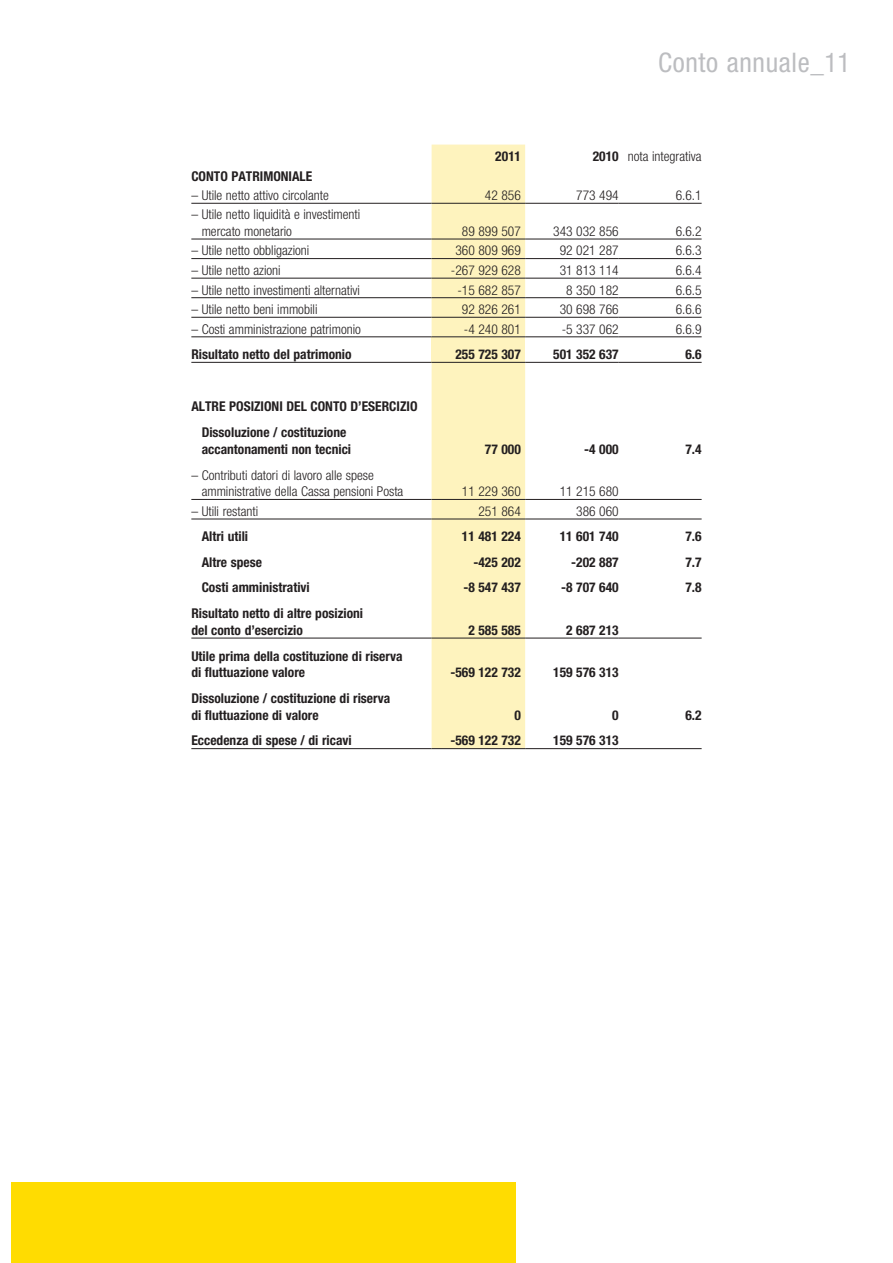
<style>
.page{position:relative;width:893px;height:1263px;background:#fff}
.page>*{position:absolute;margin:0;border:0;box-sizing:border-box;transform-origin:0 0}
.t1{font:condensed 27px "Helvetica Neue";letter-spacing:.025em;color:#bcbdc0}
.t2{font:700 condensed 13.5px/16.5px "Helvetica Neue";color:#231f20}
.t3{font:300 condensed 13.5px/16.5px "Helvetica Neue";color:#231f20}
.s1{font-weight:700}
</style>
<div class="page">
<div style="left:432px;top:145px;width:93px;height:603px;background:#fef3be"></div>
<div style="left:432px;top:337px;width:93px;height:25px;background:#fef3be"></div>
<hr style="left:191px;top:203px;width:241px;height:1px;background:#231f20">
<hr style="left:432px;top:203px;width:93px;height:1px;background:#231f20">
<hr style="left:525px;top:203px;width:94px;height:1px;background:#231f20">
<hr style="left:619px;top:203px;width:83px;height:1px;background:#231f20">
<hr style="left:191px;top:239px;width:241px;height:1px;background:#231f20">
<hr style="left:432px;top:239px;width:93px;height:1px;background:#231f20">
<hr style="left:525px;top:239px;width:94px;height:1px;background:#231f20">
<hr style="left:619px;top:239px;width:83px;height:1px;background:#231f20">
<hr style="left:191px;top:258px;width:241px;height:1px;background:#231f20">
<hr style="left:432px;top:258px;width:93px;height:1px;background:#231f20">
<hr style="left:525px;top:258px;width:94px;height:1px;background:#231f20">
<hr style="left:619px;top:258px;width:83px;height:1px;background:#231f20">
<hr style="left:191px;top:278px;width:241px;height:1px;background:#231f20">
<hr style="left:432px;top:278px;width:93px;height:1px;background:#231f20">
<hr style="left:525px;top:278px;width:94px;height:1px;background:#231f20">
<hr style="left:619px;top:278px;width:83px;height:1px;background:#231f20">
<hr style="left:191px;top:297px;width:241px;height:1px;background:#231f20">
<hr style="left:432px;top:297px;width:93px;height:1px;background:#231f20">
<hr style="left:525px;top:297px;width:94px;height:1px;background:#231f20">
<hr style="left:619px;top:297px;width:83px;height:1px;background:#231f20">
<hr style="left:191px;top:317px;width:241px;height:1px;background:#231f20">
<hr style="left:432px;top:317px;width:93px;height:1px;background:#231f20">
<hr style="left:525px;top:317px;width:94px;height:1px;background:#231f20">
<hr style="left:619px;top:317px;width:83px;height:1px;background:#231f20">
<hr style="left:191px;top:337px;width:241px;height:1px;background:#231f20">
<hr style="left:191px;top:362px;width:241px;height:1px;background:#231f20">
<hr style="left:191px;top:519px;width:241px;height:1px;background:#231f20">
<hr style="left:432px;top:519px;width:93px;height:1px;background:#231f20">
<hr style="left:525px;top:519px;width:94px;height:1px;background:#231f20">
<hr style="left:619px;top:519px;width:83px;height:1px;background:#231f20">
<hr style="left:191px;top:748px;width:241px;height:1px;background:#231f20">
<hr style="left:525px;top:748px;width:94px;height:1px;background:#231f20">
<hr style="left:432px;top:748px;width:93px;height:1px;background:#231f20">
<hr style="left:619px;top:748px;width:83px;height:1px;background:#231f20">
<hr style="left:432px;top:337px;width:93px;height:1px;background:#231f20">
<hr style="left:525px;top:337px;width:94px;height:1px;background:#231f20">
<hr style="left:432px;top:362px;width:93px;height:1px;background:#231f20">
<hr style="left:525px;top:362px;width:94px;height:1px;background:#231f20">
<hr style="left:619px;top:337px;width:83px;height:1px;background:#231f20">
<hr style="left:619px;top:362px;width:83px;height:1px;background:#231f20">
<hr style="left:191px;top:499px;width:241px;height:1px;background:#231f20">
<hr style="left:432px;top:499px;width:93px;height:1px;background:#231f20">
<hr style="left:525px;top:499px;width:94px;height:1px;background:#231f20">
<hr style="left:619px;top:499px;width:83px;height:1px;background:#231f20">
<hr style="left:191px;top:638px;width:241px;height:1px;background:#231f20">
<hr style="left:432px;top:638px;width:93px;height:1px;background:#231f20">
<hr style="left:525px;top:638px;width:94px;height:1px;background:#231f20">
<hr style="left:619px;top:638px;width:83px;height:1px;background:#231f20">
<div style="left:11px;top:1182px;width:504px;height:81px;background:#ffdc01"></div>
<h1 class="t1" style="left:658px;top:47px;width:194px">Conto annuale_11</h1>
<p class="t2" style="left:495px;top:148px;width:27px">2011</p>
<p class="t3" style="left:593px;top:148px;width:110px"><span class="s1">2010</span> nota integrativa</p>
<p class="t2" style="left:191px;top:167px;width:69px">Conto patrimonia</p>
<p class="t2" style="left:300px;top:167px;width:13px">le</p>
<p class="t3" style="left:191px;top:187px;width:139px">– Utile netto attivo circolante</p>
<p class="t3" style="left:485px;top:187px;width:37px">42 856</p>
<p class="t3" style="left:576px;top:187px;width:44px">773 494</p>
<p class="t3" style="left:676px;top:187px;width:27px">6.6.1</p>
<p class="t3" style="left:202px;top:206px;width:160px;text-indent:-10px">– Utile netto liquidità e investimenti mercato monetario</p>
<p class="t3" style="left:462px;top:223px;width:60px">89 899 507</p>
<p class="t3" style="left:553px;top:223px;width:67px">343 032 856</p>
<p class="t3" style="left:676px;top:223px;width:27px">6.6.2</p>
<p class="t3" style="left:191px;top:242px;width:120px">– Utile netto obbligazioni</p>
<p class="t3" style="left:455px;top:242px;width:67px">360 809 969</p>
<p class="t3" style="left:560px;top:242px;width:60px">92 021 287</p>
<p class="t3" style="left:676px;top:242px;width:27px">6.6.3</p>
<p class="t3" style="left:191px;top:262px;width:91px">– Utile netto azioni</p>
<p class="t3" style="left:451px;top:262px;width:71px">-267 929 628</p>
<p class="t3" style="left:560px;top:262px;width:60px">31 813 114</p>
<p class="t3" style="left:676px;top:262px;width:27px">6.6.4</p>
<p class="t3" style="left:191px;top:281px;width:170px">– Utile netto investimenti alternativi</p>
<p class="t3" style="left:457px;top:281px;width:65px">-15 682 857</p>
<p class="t3" style="left:566px;top:281px;width:54px">8 350 182</p>
<p class="t3" style="left:676px;top:281px;width:27px">6.6.5</p>
<p class="t3" style="left:191px;top:301px;width:128px">– Utile netto beni immobili</p>
<p class="t3" style="left:462px;top:301px;width:60px">92 826 261</p>
<p class="t3" style="left:560px;top:301px;width:60px">30 698 766</p>
<p class="t3" style="left:676px;top:301px;width:27px">6.6.6</p>
<p class="t3" style="left:191px;top:320px;width:171px">– Costi amministrazione patrimonio</p>
<p class="t3" style="left:464px;top:320px;width:58px">-4 240 801</p>
<p class="t3" style="left:562px;top:320px;width:58px">-5 337 062</p>
<p class="t3" style="left:676px;top:320px;width:27px">6.6.9</p>
<p class="t2" style="left:191px;top:346px;width:162px">Risultato netto del patrimonio</p>
<p class="t2" style="left:455px;top:346px;width:67px">255 725 307</p>
<p class="t2" style="left:553px;top:346px;width:67px">501 352 637</p>
<p class="t2" style="left:685px;top:346px;width:18px">6.6</p>
<p class="t2" style="left:191px;top:398px;width:45px">Altre posi</p>
<p class="t2" style="left:254px;top:398px;width:13px">zioni</p>
<p class="t2" style="left:286px;top:398px;width:83px">del conto d’eserci</p>
<p class="t2" style="left:400px;top:398px;width:13px">zio</p>
<p class="t2" style="left:202px;top:424px;width:151px">Dissoluzione / costituzione accantonamenti non tecnici</p>
<p class="t2" style="left:485px;top:440px;width:37px">77 000</p>
<p class="t2" style="left:584px;top:440px;width:36px">-4 000</p>
<p class="t2" style="left:685px;top:440px;width:18px">7.4</p>
<p class="t3" style="left:202px;top:467px;width:203px;text-indent:-10px">– Contributi datori di lavoro alle spese amministrative della Cassa pensioni Posta</p>
<p class="t3" style="left:462px;top:483px;width:60px">11 229 360</p>
<p class="t3" style="left:560px;top:483px;width:60px">11 215 680</p>
<p class="t3" style="left:191px;top:503px;width:68px">– Utili restanti</p>
<p class="t3" style="left:478px;top:503px;width:44px">251 864</p>
<p class="t3" style="left:576px;top:503px;width:44px">386 060</p>
<p class="t2" style="left:202px;top:528px;width:48px">Altri utili</p>
<p class="t2" style="left:462px;top:528px;width:60px">11 481 224</p>
<p class="t2" style="left:560px;top:528px;width:60px">11 601 740</p>
<p class="t2" style="left:685px;top:528px;width:18px">7.6</p>
<p class="t2" style="left:202px;top:554px;width:62px">Altre spese</p>
<p class="t2" style="left:473px;top:554px;width:49px">-425 202</p>
<p class="t2" style="left:571px;top:554px;width:49px">-202 887</p>
<p class="t2" style="left:685px;top:554px;width:18px">7.7</p>
<p class="t2" style="left:202px;top:579px;width:110px">Costi amministrativi</p>
<p class="t2" style="left:463px;top:579px;width:59px">-8 547 437</p>
<p class="t2" style="left:561px;top:579px;width:59px">-8 707 640</p>
<p class="t2" style="left:685px;top:579px;width:18px">7.8</p>
<p class="t2" style="left:191px;top:605px;width:173px">Risultato netto di altre posizioni del conto d’esercizio</p>
<p class="t2" style="left:468px;top:622px;width:54px">2 585 585</p>
<p class="t2" style="left:566px;top:622px;width:54px">2 687 213</p>
<p class="t2" style="left:191px;top:648px;width:213px">Utile prima della costituzione di riserva di fluttuazione valore</p>
<p class="t2" style="left:191px;top:690px;width:200px">Dissoluzione / costituzione di riserva di fluttuazione di valore</p>
<p class="t2" style="left:450px;top:664px;width:72px">-569 122 732</p>
<p class="t2" style="left:553px;top:664px;width:67px">159 576 313</p>
<p class="t2" style="left:514px;top:707px;width:8px">0</p>
<p class="t2" style="left:612px;top:707px;width:8px">0</p>
<p class="t2" style="left:685px;top:707px;width:18px">6.2</p>
<p class="t2" style="left:191px;top:732px;width:162px">Eccedenza di spese / di ricavi</p>
<p class="t2" style="left:450px;top:732px;width:72px">-569 122 732</p>
<p class="t2" style="left:553px;top:732px;width:67px">159 576 313</p>
</div>
